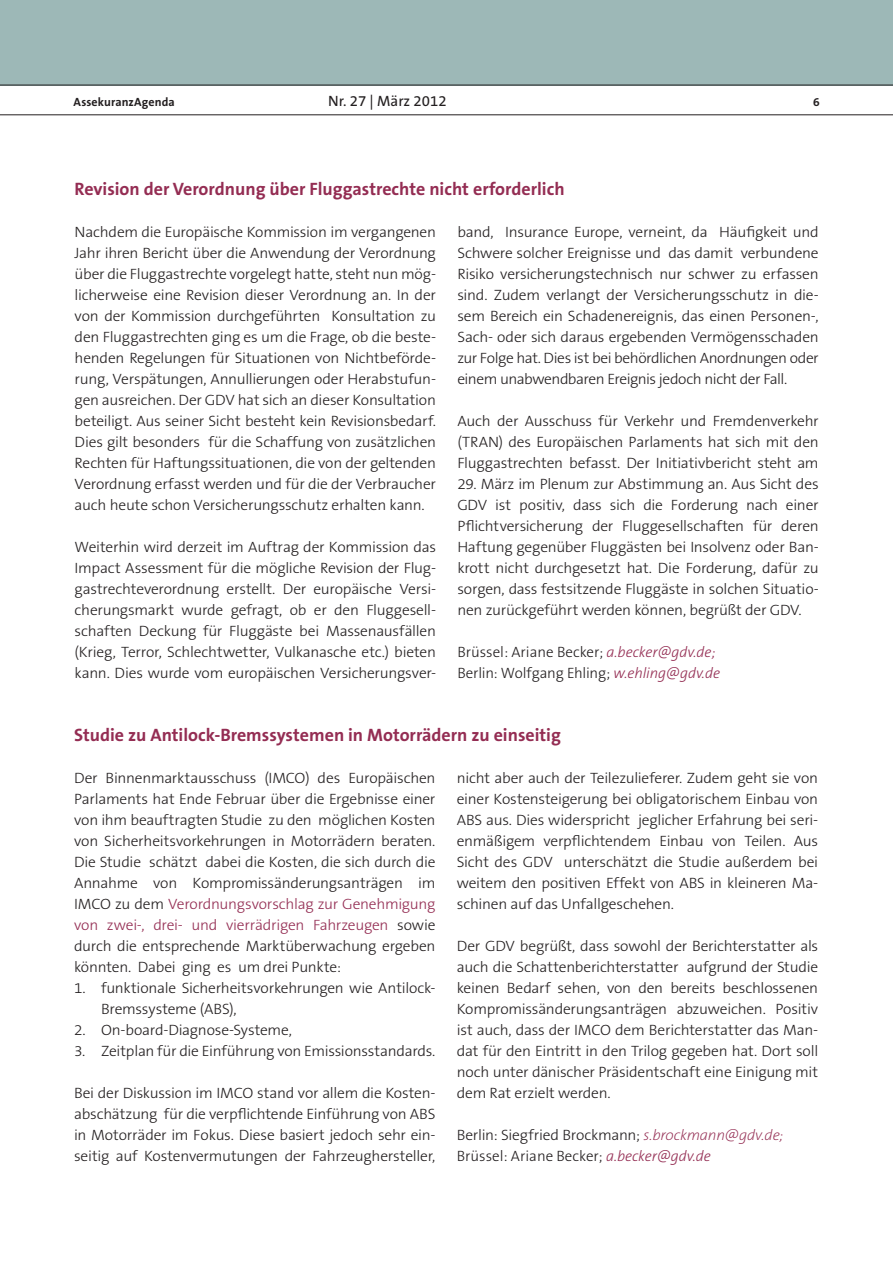
<style>
.page{position:relative;width:893px;height:1263px;background:#fff}
.page>*{position:absolute;margin:0;border:0;box-sizing:border-box;transform-origin:0 0}
.t1{font:700 18px "The Sans B7";color:#942d53}
.t2{font:300 15px/21px "The Sans B3";letter-spacing:-.015em;color:#231f20;text-align:justify}
.t3{font:15px "The Sans B5 Plain";color:#231f20}
.t4{font:700 12px "The Sans B7";letter-spacing:.01em;color:#231f20}
.s1{font-style:italic;color:#942d53}
.s2{color:#942d53}
.s3{font-family:"The Sans B2";font-weight:200;font-style:italic;color:#942d53}
</style>
<div class="page">
<div style="left:0;top:0;width:893px;height:85px;background:#9db8b7"></div>
<hr style="left:0;top:85px;width:893px;height:1px;background:#231f20">
<hr style="left:0;top:114px;width:893px;height:1px;background:#231f20">
<p class="t4" style="left:74px;top:95px;width:103px">AssekuranzAgenda</p>
<p class="t3" style="left:328px;top:93px;width:120px">Nr. 27 | März 2012</p>
<p class="t4" style="left:813px;top:95px;width:8px">6</p>
<p class="t1" style="left:74px;top:179px;width:492px">Revision der Verordnung über Fluggastrechte nicht erforderlich</p>
<p class="t2" style="left:75px;top:222px;width:363px">Nachdem die Europäische Kommission im vergangenen Jahr ihren Bericht über die Anwendung der Verordnung über die Fluggastrechte vorgelegt hatte, steht nun mög&shy;licherweise eine Revision dieser Verordnung an. In der von der Kommission durchgeführten Konsultation zu den Fluggastrechten ging es um die Frage, ob die beste&shy;henden Regelungen für Situationen von Nichtbeförde&shy;rung, Verspätungen, Annullierungen oder Herabstufun&shy;gen ausreichen. Der GDV hat sich an dieser Konsultation beteiligt. Aus seiner Sicht besteht kein Revisionsbedarf.<br>Dies gilt besonders für die Schaffung von zusätzlichen Rechten für Haftungssituationen, die von der geltenden Verordnung erfasst werden und für die der Verbraucher auch heute schon Versicherungsschutz erhalten kann.</p>
<p class="t2" style="left:75px;top:537px;width:363px">Weiterhin wird derzeit im Auftrag der Kommission das Impact Assessment für die mögliche Revision der Flug&shy;gastrechteverordnung erstellt. Der europäische Versi&shy;cherungsmarkt wurde gefragt, ob er den Fluggesell&shy;schaften Deckung für Fluggäste bei Massenausfällen (Krieg, Terror, Schlechtwetter, Vulkanasche etc.) bieten kann. Dies wurde vom europäischen Versicherungsver-</p>
<p class="t2" style="left:457px;top:222px;width:363px">band, Insurance Europe, verneint, da Häufigkeit und Schwere solcher Ereignisse und das damit verbundene Risiko versicherungstechnisch nur schwer zu erfassen sind. Zudem verlangt der Versicherungsschutz in die&shy;sem Bereich ein Schadenereignis, das einen Personen-, Sach- oder sich daraus ergebenden Vermögensschaden zur Folge hat. Dies ist bei behördlichen Anordnungen oder einem unabwendbaren Ereignis jedoch nicht der Fall.</p>
<p class="t2" style="left:457px;top:411px;width:363px">Auch der Ausschuss für Verkehr und Fremdenverkehr (TRAN) des Europäischen Parlaments hat sich mit den Fluggastrechten befasst. Der Initiativbericht steht am</p>
<p class="t2" style="left:457px;top:474px;width:363px">29. März im Plenum zur Abstimmung an. Aus Sicht des GDV ist positiv, dass sich die Forderung nach einer Pflichtversicherung der Fluggesellschaften für deren Haftung gegenüber Fluggästen bei Insolvenz oder Ban&shy;krott nicht durchgesetzt hat. Die Forderung, dafür zu sorgen, dass festsitzende Fluggäste in solchen Situatio&shy;nen zurückgeführt werden können, begrüßt der GDV.</p>
<p class="t2" style="left:457px;top:642px;width:264px">Brüssel: Ariane Becker; <span class="s1">a.becker@gdv.de;<br></span>Berlin: Wolfgang Ehling; <span class="s1">w.ehling@gdv.de</span></p>
<p class="t1" style="left:74px;top:726px;width:488px">Studie zu Antilock-Bremssystemen in Motorrädern zu einseitig</p>
<p class="t2" style="left:74px;top:768px;width:363px">Der Binnenmarktausschuss (IMCO) des Europäischen Parlaments hat Ende Februar über die Ergebnisse einer von ihm beauftragten Studie zu den möglichen Kosten von Sicherheitsvorkehrungen in Motorrädern beraten.<br>Die Studie schätzt dabei die Kosten, die sich durch die Annahme von Kompromissänderungsanträgen im IMCO zu dem <span class="s2">Verordnungsvorschlag zur Genehmigung von zwei-, drei- und vierrädrigen Fahrzeugen</span> sowie durch die entsprechende Marktüberwachung ergeben könnten. Dabei ging es um drei Punkte:</p>
<p class="t2" style="left:101px;top:978px;width:336px;text-indent:-27px">1. funktionale Sicherheitsvorkehrungen wie Antilock-<br>Bremssysteme (ABS),</p>
<p class="t2" style="left:74px;top:1020px;width:219px">2. On-board-Diagnose-Systeme,</p>
<p class="t2" style="left:74px;top:1041px;width:363px">3. Zeitplan für die Einführung von Emissionsstandards.</p>
<p class="t2" style="left:74px;top:1083px;width:363px">Bei der Diskussion im IMCO stand vor allem die Kosten&shy;abschätzung für die verpflichtende Einführung von ABS in Motorräder im Fokus. Diese basiert jedoch sehr ein&shy;seitig auf Kostenvermutungen der Fahrzeughersteller,</p>
<p class="t2" style="left:457px;top:768px;width:363px">nicht aber auch der Teilezulieferer. Zudem geht sie von einer Kostensteigerung bei obligatorischem Einbau von ABS aus. Dies widerspricht jeglicher Erfahrung bei seri&shy;enmäßigem verpflichtendem Einbau von Teilen. Aus Sicht des GDV unterschätzt die Studie außerdem bei weitem den positiven Effekt von ABS in kleineren Ma&shy;schinen auf das Unfallgeschehen.</p>
<p class="t2" style="left:457px;top:936px;width:363px">Der GDV begrüßt, dass sowohl der Berichterstatter als auch die Schattenberichterstatter aufgrund der Studie keinen Bedarf sehen, von den bereits beschlossenen Kompromissänderungsanträgen abzuweichen. Positiv ist auch, dass der IMCO dem Berichterstatter das Man&shy;dat für den Eintritt in den Trilog gegeben hat. Dort soll noch unter dänischer Präsidentschaft eine Einigung mit dem Rat erzielt werden.</p>
<p class="t2" style="left:457px;top:1125px;width:328px">Berlin: Siegfried Brockmann; <span class="s3">s.brockmann@gdv.de;<br></span>Brüssel: Ariane Becker; <span class="s1">a.becker@gdv.de</span></p>
</div>
